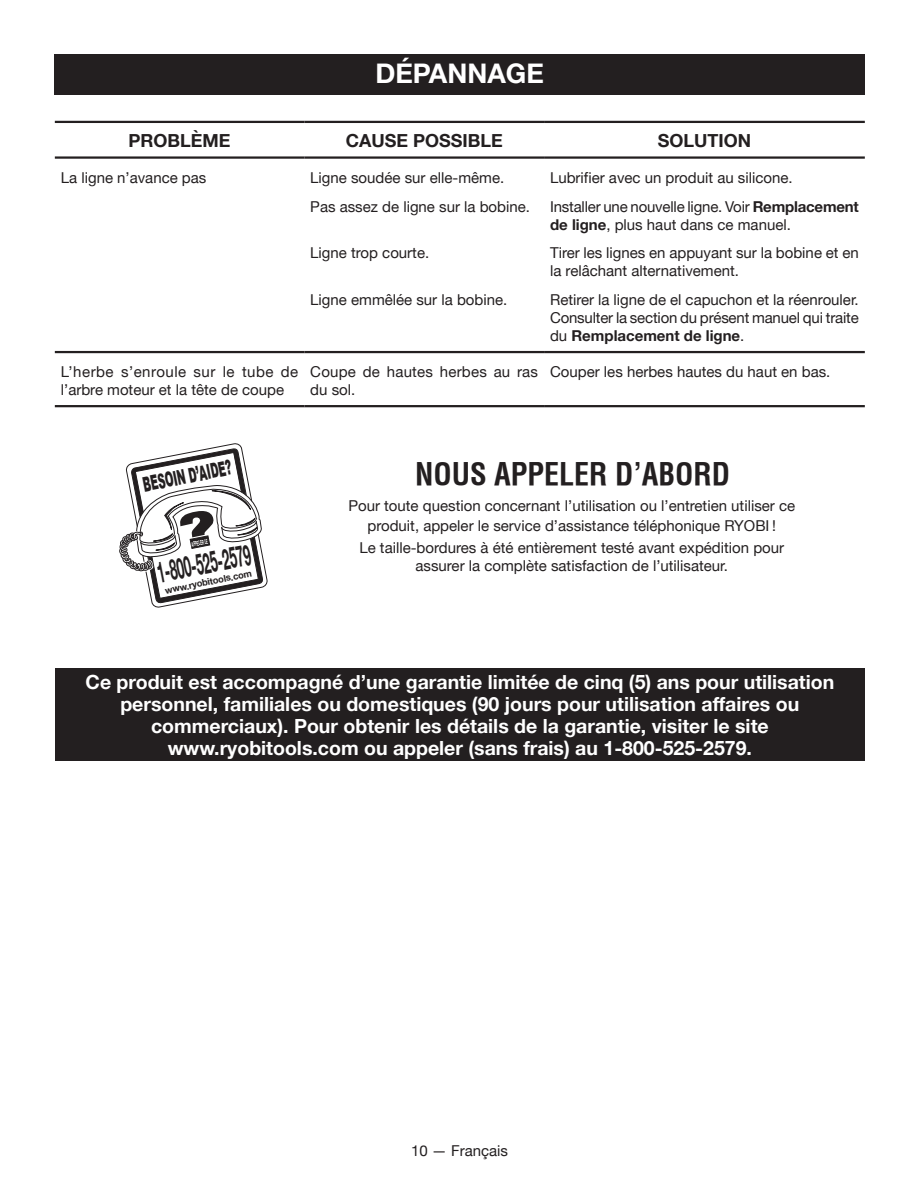
<style>
.page{position:relative;width:918px;height:1188px;background:#fff}
.page>*{position:absolute;margin:0;border:0;box-sizing:border-box;transform-origin:0 0}
.t1{font:700 condensed 30px "Helvetica";color:#231f20}
.t2{font:700 28.5px "Helvetica Neue";color:#231f20;scale:.46 1}
.HEADING{font:700 27px "Helvetica Neue";color:#fff}
.t3{font:900 20.55px "Arial";color:#231f20;scale:.5 1}
.Warning{font:700 19.5px/21.8px "Helvetica Neue";color:#fff;text-align:center}
.Body_text{font:700 18px "Helvetica Neue";color:#231f20}
.Body_text-2{font:15px/18px "Helvetica Neue";color:#231f20}
.t4{font:700 9.45px "Helvetica Neue";color:#231f20}
.t5{font:700 6.75px "Helvetica Neue";color:#fff;scale:.4 1}
.s1{font-weight:700}
</style>
<div class="page">
<div style="left:55px;top:55px;width:810px;height:40px;background:#231f20"></div>
<hr style="left:55px;top:121px;width:249px;height:2px;background:#231f20">
<hr style="left:304px;top:121px;width:240px;height:2px;background:#231f20">
<hr style="left:544px;top:121px;width:321px;height:2px;background:#231f20">
<hr style="left:55px;top:156px;width:249px;height:3px;background:#231f20">
<hr style="left:304px;top:156px;width:240px;height:3px;background:#231f20">
<hr style="left:544px;top:156px;width:321px;height:3px;background:#231f20">
<hr style="left:55px;top:351px;width:249px;height:2px;background:#231f20">
<hr style="left:304px;top:351px;width:240px;height:2px;background:#231f20">
<hr style="left:544px;top:351px;width:321px;height:2px;background:#231f20">
<hr style="left:55px;top:405px;width:249px;height:2px;background:#231f20">
<hr style="left:304px;top:405px;width:240px;height:2px;background:#231f20">
<hr style="left:544px;top:405px;width:321px;height:2px;background:#231f20">
<svg style="left:119px;top:443px;width:148px;height:164px"></svg>
<div style="left:55px;top:668px;width:810px;height:93px;background:#231f20"></div>
<p class="HEADING" style="left:375px;top:57px;width:170px">DÉPANNAGE</p>
<p class="Body_text" style="left:129px;top:129px;width:104px">PROBLÈME</p>
<p class="Body_text" style="left:346px;top:129px;width:159px">CAUSE POSSIBLE</p>
<p class="Body_text" style="left:658px;top:129px;width:95px">SOLUTION</p>
<p class="Body_text-2" style="left:61px;top:168px;width:147px">La ligne n’avance pas</p>
<p class="Body_text-2" style="left:310px;top:168px;width:195px">Ligne soudée sur elle-même.</p>
<p class="Body_text-2" style="left:310px;top:197px;width:221px">Pas assez de ligne sur la bobine.</p>
<p class="Body_text-2" style="left:310px;top:244px;width:120px">Ligne trop courte.</p>
<p class="Body_text-2" style="left:310px;top:291px;width:199px">Ligne emmêlée sur la bobine.</p>
<p class="Body_text-2" style="left:550px;top:168px;width:244px">Lubrifier avec un produit au silicone.</p>
<p class="Body_text-2" style="left:550px;top:197px;width:310px">Installer une nouvelle ligne. Voir <span class="s1">Remplacement de ligne</span>, plus haut dans ce manuel.</p>
<p class="Body_text-2" style="left:550px;top:244px;width:310px">Tirer les lignes en appuyant sur la bobine et en la relâchant alternativement.</p>
<p class="Body_text-2" style="left:550px;top:291px;width:310px;text-align:justify">Retirer la ligne de el capuchon et la réenrouler.<br>Consulter la section du présent manuel qui traite du <span class="s1">Remplacement de ligne</span>.</p>
<p class="Body_text-2" style="left:61px;top:363px;width:239px">L’herbe s’enroule sur le tube de l’arbre moteur et la tête de coupe</p>
<p class="Body_text-2" style="left:310px;top:363px;width:229px">Coupe de hautes herbes au ras du sol.</p>
<p class="Body_text-2" style="left:550px;top:363px;width:282px">Couper les herbes hautes du haut en bas.</p>
<p class="t3" style="left:140px;top:470px;width:182px;rotate:-11deg">BESOIN D’AIDE?</p>
<p class="t5" style="left:191px;top:540px;width:43px;rotate:-11deg">APPELER LE</p>
<p class="t4" style="left:164px;top:585px;width:90px;rotate:-12deg">www.ryobitools.com</p>
<p class="t2" style="left:154px;top:555px;width:208px;rotate:-11deg">1-800-525-2579</p>
<p class="t1" style="left:415px;top:456px;width:317px">NOUS APPELER D’ABORD</p>
<p class="Body_text-2" style="left:348px;top:495px;width:448px;line-height:19.8px;text-align:center">Pour toute question concernant l’utilisation ou l’entretien utiliser ce produit, appeler le service d’assistance téléphonique RYOBI !</p>
<p class="Body_text-2" style="left:359px;top:539px;width:426px;text-align:center">Le taille-bordures à été entièrement testé avant expédition pour assurer la complète satisfaction de l’utilisateur.</p>
<p class="Warning" style="left:86px;top:671px;width:750px">Ce produit est accompagné d’une garantie limitée de cinq (5) ans pour utilisation personnel, familiales ou domestiques (90 jours pour utilisation affaires ou commerciaux). Pour obtenir les détails de la garantie, visiter le site www.ryobitools.com ou appeler (sans frais) au 1-800-525-2579.</p>
<p class="Body_text-2" style="left:411px;top:1141px;width:98px">10 — Français</p>
</div>
